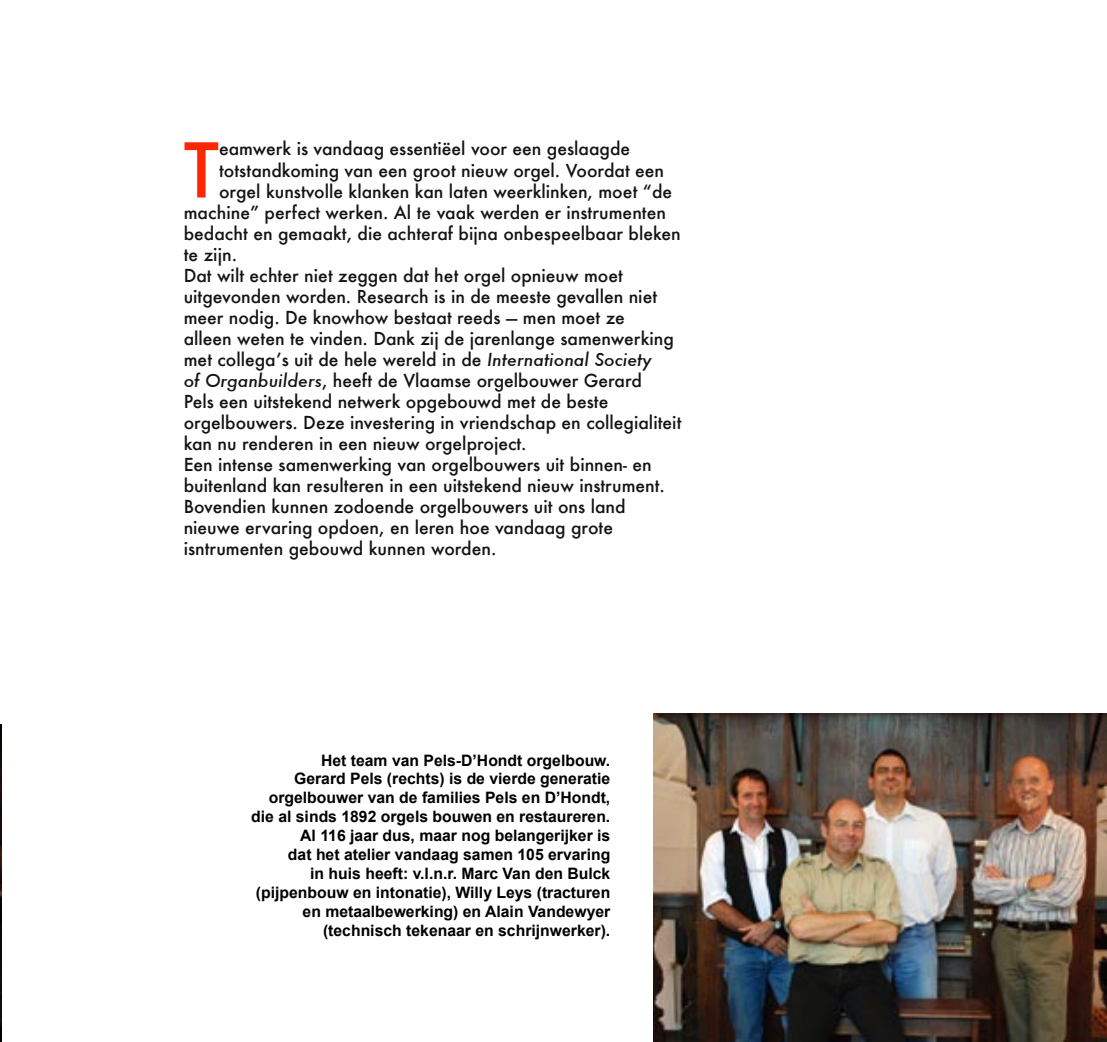
<style>
.page{position:relative;width:1107px;height:1042px;background:#fff}
.page>*{position:absolute;margin:0;border:0;box-sizing:border-box;transform-origin:0 0}
.t1{font:500 73.15px "Futura";color:#ff2700}
.t2{font:500 17.5px/21px "Futura";color:#131313}
.t3{font:700 15.75px/18.9px "Arial";color:#000;text-align:right}
.s1{font-style:italic}
</style>
<div class="page">
<img style="left:0;top:724px;width:1px;height:318px">
<img style="left:653px;top:714px;width:453px;height:328px">
<p class="t1" style="left:184px;top:120px;width:37px">T</p>
<p class="t2" style="left:219px;top:138px;width:412px">eamwerk is vandaag essentiëel voor een geslaagde</p>
<p class="t2" style="left:219px;top:159px;width:446px">totstandkoming van een groot nieuw orgel. Voordat een</p>
<p class="t2" style="left:219px;top:180px;width:454px">orgel kunstvolle klanken kan laten weerklinken, moet “de</p>
<p class="t2" style="left:184px;top:201px;width:484px">machine” perfect werken. Al te vaak werden er instrumenten</p>
<p class="t2" style="left:184px;top:222px;width:498px">bedacht en gemaakt, die achteraf bijna onbespeelbaar bleken</p>
<p class="t2" style="left:184px;top:243px;width:55px">te zijn.</p>
<p class="t2" style="left:184px;top:264px;width:499px">Dat wilt echter niet zeggen dat het orgel opnieuw moet uitgevonden worden. Research is in de meeste gevallen niet meer nodig. De knowhow bestaat reeds — men moet ze<br>alleen weten te vinden. Dank zij de jarenlange samenwerking met collegaʼs uit de hele wereld in de <span class="s1">International Society<br>of Organbuilders</span>, heeft de Vlaamse orgelbouwer Gerard<br>Pels een uitstekend netwerk opgebouwd met de beste orgelbouwers. Deze investering in vriendschap en collegialiteit kan nu renderen in een nieuw orgelproject.</p>
<p class="t2" style="left:184px;top:453px;width:483px">Een intense samenwerking van orgelbouwers uit binnen- en buitenland kan resulteren in een uitstekend nieuw instrument.<br>Bovendien kunnen zodoende orgelbouwers uit ons land nieuwe ervaring opdoen, en leren hoe vandaag grote isntrumenten gebouwd kunnen worden.</p>
<p class="t3" style="left:321px;top:751px;width:291px">Het team van Pels-D’Hondt orgelbouw.</p>
<p class="t3" style="left:251px;top:770px;width:360px">Gerard Pels (rechts) is de vierde generatie orgelbouwer van de families Pels en D’Hondt, die al sinds 1892 orgels bouwen en restaureren.<br>Al 116 jaar dus, maar nog belangerijker is<br>dat het atelier vandaag samen 105 ervaring<br>in huis heeft: v.l.n.r. Marc Van den Bulck (pijpenbouw en intonatie), Willy Leys (tracturen en metaalbewerking) en Alain Vandewyer (technisch tekenaar en schrijnwerker).</p>
</div>
